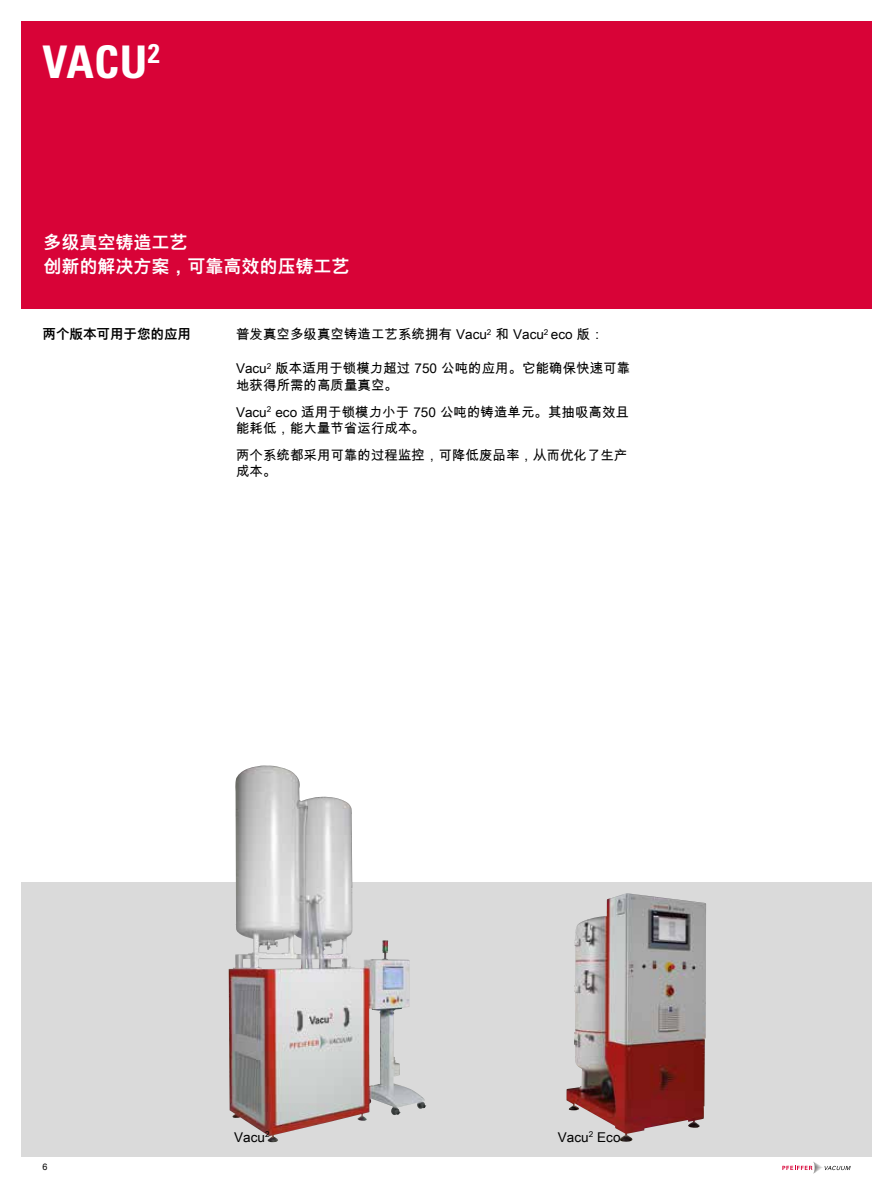
<style>
.page{position:relative;width:893px;height:1191px;background:#fff}
.page>*{position:absolute;margin:0;border:0;box-sizing:border-box;transform-origin:0 0}
.t1{font:700 condensed 45px "Univers";color:#fff}
.t2{font:700 18px/24px "Arial Unicode MS";color:#fff}
.t3{font:13.5px/16.5px "Arial Unicode MS";color:#000}
.t4{font:700 13.5px "Arial Unicode MS";color:#000}
.t5{font:9px "Arial Unicode MS";color:#000}
</style>
<div class="page">
<div style="left:21px;top:882px;width:851px;height:275px;background:#dadada"></div>
<div style="left:21px;top:21px;width:851px;height:287px;background:#d80337"></div>
<img style="left:229px;top:765px;width:197px;height:377px">
<img style="left:566px;top:893px;width:122px;height:248px">
<svg style="left:782px;top:1161px;width:69px;height:12px"></svg>
<h1 class="t1" style="left:43px;top:35px;width:119px">VACU<sup>2</sup></h1>
<h2 class="t2" style="left:43px;top:231px;width:308px">多级真空铸造工艺<br>创新的解决方案，可靠高效的压铸工艺</h2>
<p class="t4" style="left:43px;top:325px;width:150px">两个版本可用于您的应用</p>
<p class="t3" style="left:236px;top:326px;width:369px">普发真空多级真空铸造工艺系统拥有 Vacu<sup>2</sup> 和 Vacu<sup>2</sup> eco 版：</p>
<p class="t3" style="left:236px;top:360px;width:396px">Vacu<sup>2</sup> 版本适用于锁模力超过 750 公吨的应用。它能确保快速可靠地获得所需的高质量真空。</p>
<p class="t3" style="left:236px;top:403px;width:395px">Vacu<sup>2</sup> eco 适用于锁模力小于 750 公吨的铸造单元。其抽吸高效且能耗低，能大量节省运行成本。</p>
<p class="t3" style="left:236px;top:446px;width:393px">两个系统都采用可靠的过程监控，可降低废品率，从而优化了生产成本。</p>
<p class="t5" style="left:43px;top:1160px;width:7px">6</p>
<p class="t3" style="left:234px;top:1128px;width:37px">Vacu<sup>2</sup></p>
<p class="t3" style="left:558px;top:1128px;width:64px">Vacu<sup>2</sup> Eco</p>
</div>
